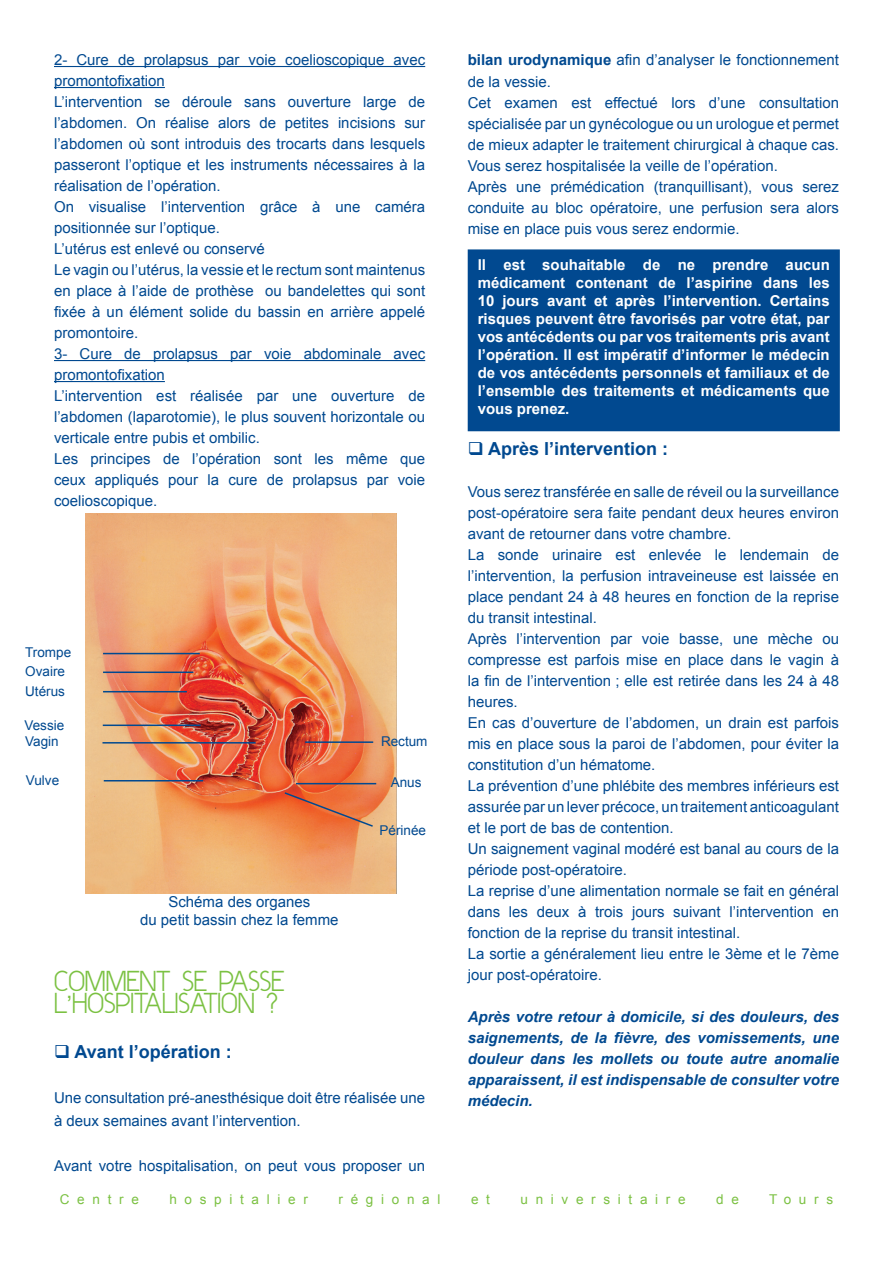
<style>
.page{position:relative;width:893px;height:1263px;background:#fff}
.page>*{position:absolute;margin:0;border:0;box-sizing:border-box;transform-origin:0 0}
.t1{font:24px/22.5px "Y2 K Neophyte";color:#7bc142}
.t2{font:700 18px "Arial";color:#014990}
.t3{font:15px/21px "Arial";color:#014990}
.t4{font:700 15px/18px "Arial";color:#fff;text-align:justify}
.t5{font:italic 700 15px/21px "Arial";color:#014990;text-align:justify}
.t6{font:13.5px/19.5px "Arial";color:#014990}
.t7{font:13.5px "Arial";letter-spacing:.57em;color:#7bc142}
.s1{font-family:"Arial"}
.s2{font-weight:700}
</style>
<div class="page">
<hr style="left:54px;top:66px;width:371px;height:1px;background:#014990">
<hr style="left:54px;top:87px;width:111px;height:1px;background:#014990">
<hr style="left:54px;top:360px;width:371px;height:1px;background:#014990">
<hr style="left:54px;top:381px;width:111px;height:1px;background:#014990">
<div style="left:468px;top:250px;width:371px;height:180px;background:#014990"></div>
<div style="left:468px;top:249px;width:372px;height:182px;border:2px solid #014990"></div>
<img style="left:86px;top:513px;width:311px;height:381px">
<hr style="left:103px;top:653px;width:97px;height:1px;background:#014990">
<hr style="left:103px;top:671px;width:90px;height:2px;background:#014990">
<hr style="left:103px;top:691px;width:84px;height:1px;background:#014990">
<hr style="left:103px;top:724px;width:98px;height:2px;background:#014990">
<hr style="left:102px;top:742px;width:154px;height:1px;background:#014990">
<hr style="left:104px;top:780px;width:99px;height:1px;background:#014990">
<hr style="left:305px;top:741px;width:68px;height:2px;background:#014990">
<hr style="left:296px;top:783px;width:80px;height:1px;background:#014990">
<svg style="left:283px;top:791px;width:92px;height:37px;background:#e4703d"></svg>
<p class="t3" style="left:54px;top:49px;width:373px">2- Cure de prolapsus par voie coelioscopique avec promontofixation<br>L’intervention se déroule sans ouverture large de l’abdomen. On réalise alors de petites incisions sur l’abdomen où sont introduis des trocarts dans lesquels passeront l’optique et les instruments nécessaires à la réalisation de l’opération.<br>On visualise l’intervention grâce à une caméra positionnée sur l’optique.<br>L’utérus est enlevé ou conservé<br>Le vagin ou l’utérus, la vessie et le rectum sont maintenus en place à l’aide de prothèse ou bandelettes qui sont fixée à un élément solide du bassin en arrière appelé promontoire.<br>3- Cure de prolapsus par voie abdominale avec promontofixation<br>L’intervention est réalisée par une ouverture de l’abdomen (laparotomie), le plus souvent horizontale ou verticale entre pubis et ombilic.<br>Les principes de l’opération sont les même que ceux appliqués pour la cure de prolapsus par voie coelioscopique.</p>
<p class="t6" style="left:25px;top:642px;width:48px">Trompe<br>Ovaire<br>Utérus</p>
<p class="t6" style="left:25px;top:717px;width:41px;line-height:16.5px">Vessie<br>Vagin</p>
<p class="t6" style="left:26px;top:770px;width:35px">Vulve</p>
<p class="t3" style="left:140px;top:893px;width:200px;line-height:18px;text-align:center">Schéma des organes<br>du petit bassin chez la femme</p>
<p class="t6" style="left:381px;top:732px;width:48px">Rectum</p>
<p class="t6" style="left:391px;top:772px;width:32px">Anus</p>
<p class="t6" style="left:379px;top:820px;width:48px">Périnée</p>
<h1 class="t1" style="left:54px;top:969px;width:232px">COMMENT SE PASSE<br>L<span class="s1">’</span>HOSPITALISATION ?</h1>
<p class="t2" style="left:54px;top:1040px;width:179px">❑ Avant l’opération :</p>
<p class="t3" style="left:54px;top:1087px;width:373px;line-height:22.5px">Une consultation pré-anesthésique doit être réalisée une à deux semaines avant l’intervention.</p>
<p class="t3" style="left:54px;top:1155px;width:373px">Avant votre hospitalisation, on peut vous proposer un</p>
<p class="t3" style="left:468px;top:49px;width:373px;line-height:22.5px"><span class="s2">bilan urodynamique</span> afin d’analyser le fonctionnement de la vessie.</p>
<p class="t3" style="left:468px;top:93px;width:373px">Cet examen est effectué lors d’une consultation spécialisée par un gynécologue ou un urologue et permet de mieux adapter le traitement chirurgical à chaque cas.<br>Vous serez hospitalisée la veille de l’opération.<br>Après une prémédication (tranquillisant), vous serez conduite au bloc opératoire, une perfusion sera alors mise en place puis vous serez endormie.</p>
<p class="t4" style="left:478px;top:257px;width:354px">Il est souhaitable de ne prendre aucun médicament contenant de l’aspirine dans les 10 jours avant et après l’intervention. Certains risques peuvent être favorisés par votre état, par vos antécédents ou par vos traitements pris avant l’opération. Il est impératif d’informer le médecin de vos antécédents personnels et familiaux et de l’ensemble des traitements et médicaments que vous prenez.</p>
<p class="t2" style="left:468px;top:436px;width:202px">❑ Après l’intervention :</p>
<p class="t3" style="left:468px;top:481px;width:373px">Vous serez transférée en salle de réveil ou la surveillance post-opératoire sera faite pendant deux heures environ avant de retourner dans votre chambre.<br>La sonde urinaire est enlevée le lendemain de l’intervention, la perfusion intraveineuse est laissée en place pendant 24 à 48 heures en fonction de la reprise du transit intestinal.<br>Après l’intervention par voie basse, une mèche ou compresse est parfois mise en place dans le vagin à la fin de l’intervention ; elle est retirée dans les 24 à 48 heures.<br>En cas d’ouverture de l’abdomen, un drain est parfois mis en place sous la paroi de l’abdomen, pour éviter la constitution d’un hématome.<br>La prévention d’une phlébite des membres inférieurs est assurée par un lever précoce, un traitement anticoagulant et le port de bas de contention.<br>Un saignement vaginal modéré est banal au cours de la période post-opératoire.<br>La reprise d’une alimentation normale se fait en général dans les deux à trois jours suivant l’intervention en fonction de la reprise du transit intestinal.<br>La sortie a généralement lieu entre le 3ème et le 7ème jour post-opératoire.</p>
<p class="t5" style="left:468px;top:1006px;width:373px">Après votre retour à domicile, si des douleurs, des saignements, de la fièvre, des vomissements, une douleur dans les mollets ou toute autre anomalie apparaissent, il est indispensable de consulter votre médecin.</p>
<p class="t7" style="left:60px;top:1190px;width:80px">Centre</p>
<p class="t7" style="left:169px;top:1190px;width:140px">hospitalier</p>
<p class="t7" style="left:338px;top:1190px;width:103px">régional</p>
<p class="t7" style="left:471px;top:1190px;width:20px">e t</p>
<p class="t7" style="left:521px;top:1190px;width:167px">universitaire</p>
<p class="t7" style="left:716px;top:1190px;width:24px">d e</p>
<p class="t7" style="left:769px;top:1190px;width:65px">Tours</p>
</div>
